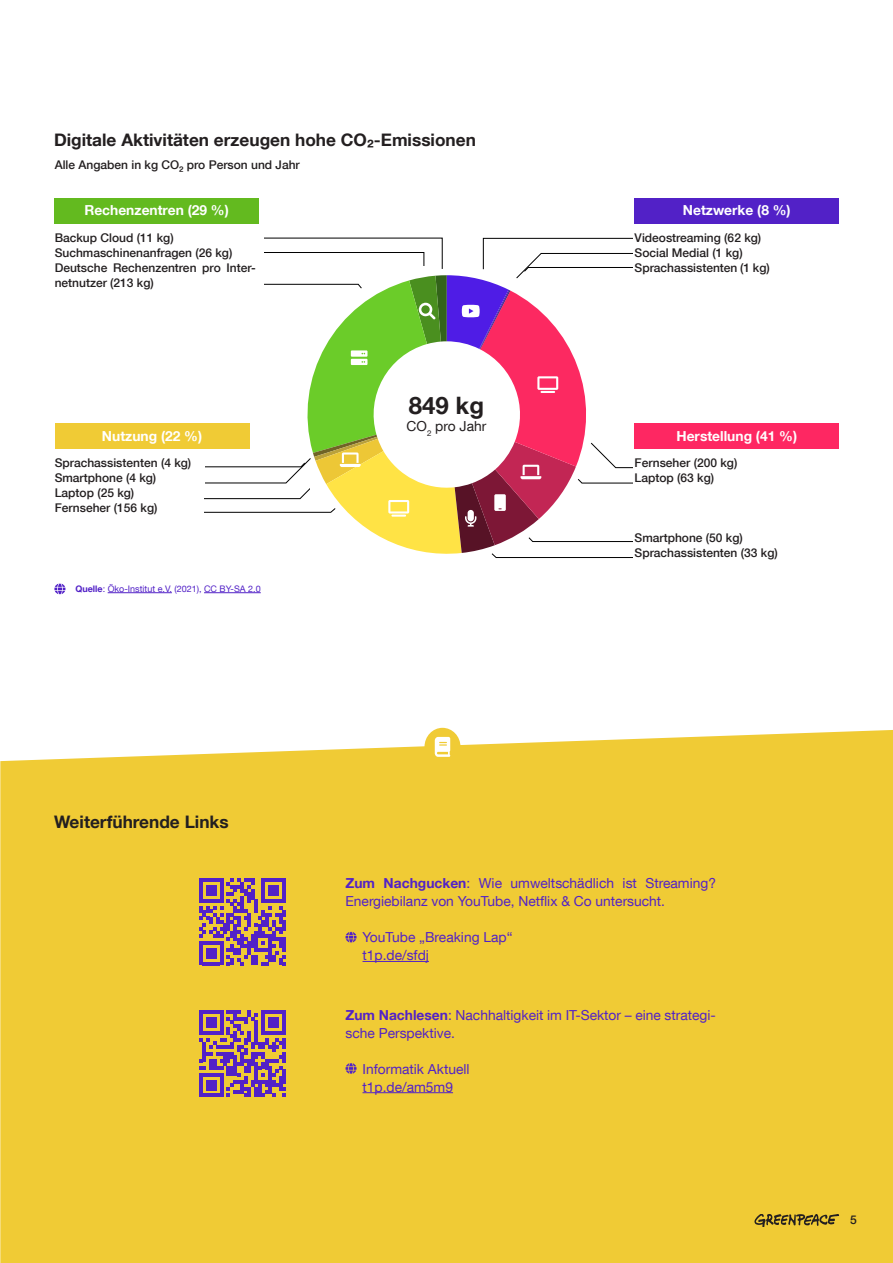
<style>
.page{position:relative;width:893px;height:1263px;background:#fff}
.page>*{position:absolute;margin:0;border:0;box-sizing:border-box;transform-origin:0 0}
.t1{font:700 24px "Helvetica Neue LT Com";color:#231f20}
.t2{font:700 17.25px "Helvetica Neue LT Com";color:#231f20}
.t3{font:13.8px/18px "Helvetica Neue LT Com";color:#5221c7}
.t4{font:700 13.8px "Helvetica Neue LT Com";color:#fff}
.t5{font:13.8px "Helvetica Neue LT Com";color:#231f20}
.t6{font:500 12px/15px "Helvetica Neue LT Com";color:#231f20}
.t7{font:9px "Helvetica Neue LT Com";color:#5221c7}
.s1{font-weight:700}
</style>
<div class="page">
<div style="left:0;top:730px;width:893px;height:533px;background:#f0cb35"></div>
<div style="left:424px;top:728px;width:36px;height:38px;background:#f0cb35;border-radius:50%"></div>
<svg style="left:435px;top:737px;width:15px;height:20px"></svg>
<hr style="left:362px;top:961px;width:67px;height:1px;background:#5221c7">
<svg style="left:345px;top:932px;width:12px;height:10px"></svg>
<svg style="left:199px;top:878px;width:87px;height:87px"></svg>
<hr style="left:362px;top:1092px;width:91px;height:1px;background:#5221c7">
<svg style="left:345px;top:1063px;width:12px;height:11px"></svg>
<svg style="left:199px;top:1010px;width:87px;height:87px"></svg>
<hr style="left:108px;top:592px;width:64px;height:1px;background:#5221c7">
<hr style="left:204px;top:592px;width:57px;height:1px;background:#5221c7">
<svg style="left:54px;top:583px;width:11px;height:11px"></svg>
<div style="left:635px;top:198px;width:204px;height:25px;background:#5221c7"></div>
<div style="left:635px;top:423px;width:204px;height:26px;background:#fe2762"></div>
<div style="left:54px;top:198px;width:205px;height:25px;background:#63ba1f"></div>
<div style="left:55px;top:423px;width:194px;height:26px;background:#f0cb35"></div>
<svg style="left:205px;top:238px;width:427px;height:320px"></svg>
<svg style="left:754px;top:1214px;width:85px;height:12px"></svg>
<h2 class="t2" style="left:54px;top:129px;width:423px">Digitale Aktivitäten erzeugen hohe CO²-Emissionen</h2>
<p class="t6" style="left:55px;top:157px;width:126px">Alle Angaben in kg CO</p>
<p class="t6" style="left:179px;top:163px;width:6px">²</p>
<p class="t6" style="left:187px;top:157px;width:114px">pro Person und Jahr</p>
<p class="t4" style="left:84px;top:202px;width:146px">Rechenzentren (29 %)</p>
<p class="t6" style="left:55px;top:230px;width:202px">Backup Cloud (11 kg)<br>Suchmaschinenanfragen (26 kg)<br>Deutsche Rechenzentren pro Inter&shy;netnutzer (213 kg)</p>
<p class="t4" style="left:102px;top:427px;width:102px">Nutzung (22 %)</p>
<p class="t6" style="left:55px;top:455px;width:138px">Sprachassistenten (4 kg)<br>Smartphone (4 kg)<br>Laptop (25 kg)<br>Fernseher (156 kg)</p>
<p class="t7" style="left:75px;top:583px;width:187px"><span class="s1">Quelle</span>: Öko-Institut e.V. (2021), CC BY-SA 2.0</p>
<h1 class="t1" style="left:409px;top:391px;width:77px">849 kg</h1>
<p class="t5" style="left:407px;top:418px;width:81px">CO<sub>2</sub> pro Jahr</p>
<p class="t4" style="left:683px;top:202px;width:109px">Netzwerke (8 %)</p>
<p class="t6" style="left:635px;top:230px;width:137px">Videostreaming (62 kg)<br>Social Medial (1 kg)<br>Sprachassistenten (1 kg)</p>
<p class="t4" style="left:676px;top:427px;width:122px">Herstellung (41 %)</p>
<p class="t6" style="left:635px;top:455px;width:104px">Fernseher (200 kg)<br>Laptop (63 kg)</p>
<p class="t6" style="left:635px;top:530px;width:145px">Smartphone (50 kg)<br>Sprachassistenten (33 kg)</p>
<h2 class="t2" style="left:54px;top:811px;width:176px">Weiterführende Links</h2>
<p class="t3" style="left:345px;top:874px;width:372px"><span class="s1">Zum Nachgucken</span>: Wie umweltschädlich ist Streaming?<br>Energiebilanz von YouTube, Netflix &amp; Co untersucht.</p>
<p class="t3" style="left:362px;top:928px;width:152px">YouTube „Breaking Lap“ t1p.de/sfdj</p>
<p class="t3" style="left:345px;top:1005px;width:372px"><span class="s1">Zum Nachlesen</span>: Nachhaltigkeit im IT-Sektor – eine strategi&shy;sche Perspektive.</p>
<p class="t3" style="left:362px;top:1059px;width:109px">Informatik Aktuell t1p.de/am5m9</p>
<p class="t6" style="left:850px;top:1212px;width:8px">5</p>
</div>
